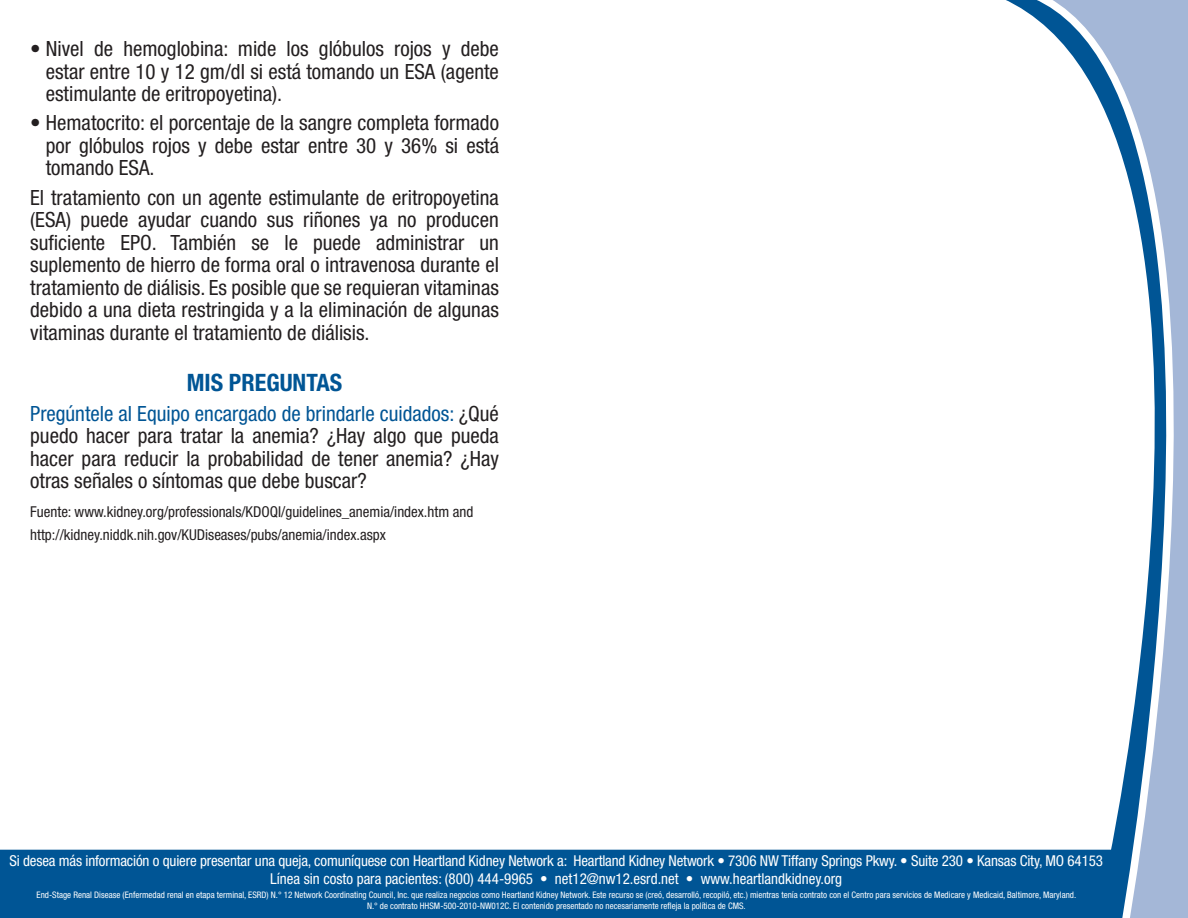
<style>
.page{position:relative;width:1188px;height:918px;background:#fff}
.page>*{position:absolute;margin:0;border:0;box-sizing:border-box;transform-origin:0 0}
.t1{font:700 condensed 24px "Helvetica Neue LT Std";color:#005595}
.t2{font:condensed 21px/22.5px "Helvetica Neue LT Std";color:#231f20;text-align:justify}
.t3{font:condensed 15px "Helvetica Neue LT Std";letter-spacing:-.01em;color:#fff}
.t4{font:condensed 15px/22.5px "Helvetica Neue LT Std";color:#231f20}
.t5{font:condensed 9px "Helvetica Neue LT Std";color:#fff}
.s1{color:#005595}
</style>
<div class="page">
<div style="left:0;top:849px;width:975px;height:69px;background:#005595"></div>
<svg style="left:975px;top:0;width:213px;height:918px"></svg>
<p class="t2" style="left:46px;top:37px;width:455px;text-indent:-16px">• Nivel de hemoglobina: mide los glóbulos rojos y debe estar entre 10 y 12 gm/dl si está tomando un ESA (agente estimulante de eritropoyetina).</p>
<p class="t2" style="left:46px;top:111px;width:455px;text-indent:-16px">• Hematocrito: el porcentaje de la sangre completa formado por glóbulos rojos y debe estar entre 30 y 36% si está tomando ESA.</p>
<p class="t2" style="left:30px;top:186px;width:470px">El tratamiento con un agente estimulante de eritropoyetina (ESA) puede ayudar cuando sus riñones ya no producen suficiente EPO. También se le puede administrar un suplemento de hierro de forma oral o intravenosa durante el tratamiento de diálisis. Es posible que se requieran vitaminas debido a una dieta restringida y a la eliminación de algunas vitaminas durante el tratamiento de diálisis.</p>
<p class="t1" style="left:187px;top:368px;width:157px">MIS PREGUNTAS</p>
<p class="t2" style="left:30px;top:402px;width:470px"><span class="s1">Pregúntele al Equipo encargado de brindarle cuidados:</span> ¿Qué puedo hacer para tratar la anemia? ¿Hay algo que pueda hacer para reducir la probabilidad de tener anemia? ¿Hay otras señales o síntomas que debe buscar?</p>
<p class="t4" style="left:30px;top:501px;width:445px">Fuente: www.kidney.org/professionals/KDOQI/guidelines_anemia/index.htm and http://kidney.niddk.nih.gov/KUDiseases/pubs/anemia/index.aspx</p>
<p class="t3" style="left:9px;top:852px;width:1095px">Si desea más información o quiere presentar una queja, comuníquese con Heartland Kidney Network a: Heartland Kidney Network • 7306 NW Tiffany Springs Pkwy. • Suite 230 • Kansas City, MO 64153</p>
<p class="t3" style="left:270px;top:870px;width:574px">Línea sin costo para pacientes: (800) 444-9965 • net12@nw12.esrd.net • www.heartlandkidney.org</p>
<p class="t5" style="left:37px;top:890px;width:1041px">End-Stage Renal Disease (Enfermedad renal en etapa terminal, ESRD) N.° 12 Network Coordinating Council, Inc. que realiza negocios como Heartland Kidney Network. Este recurso se (creó, desarrolló, recopiló, etc.) mientras tenía contrato con el Centro para servicios de Medicare y Medicaid, Baltimore, Maryland.</p>
<p class="t5" style="left:367px;top:901px;width:380px">N.° de contrato HHSM-500-2010-NW012C. El contenido presentado no necesariamente refleja la política de CMS.</p>
</div>
